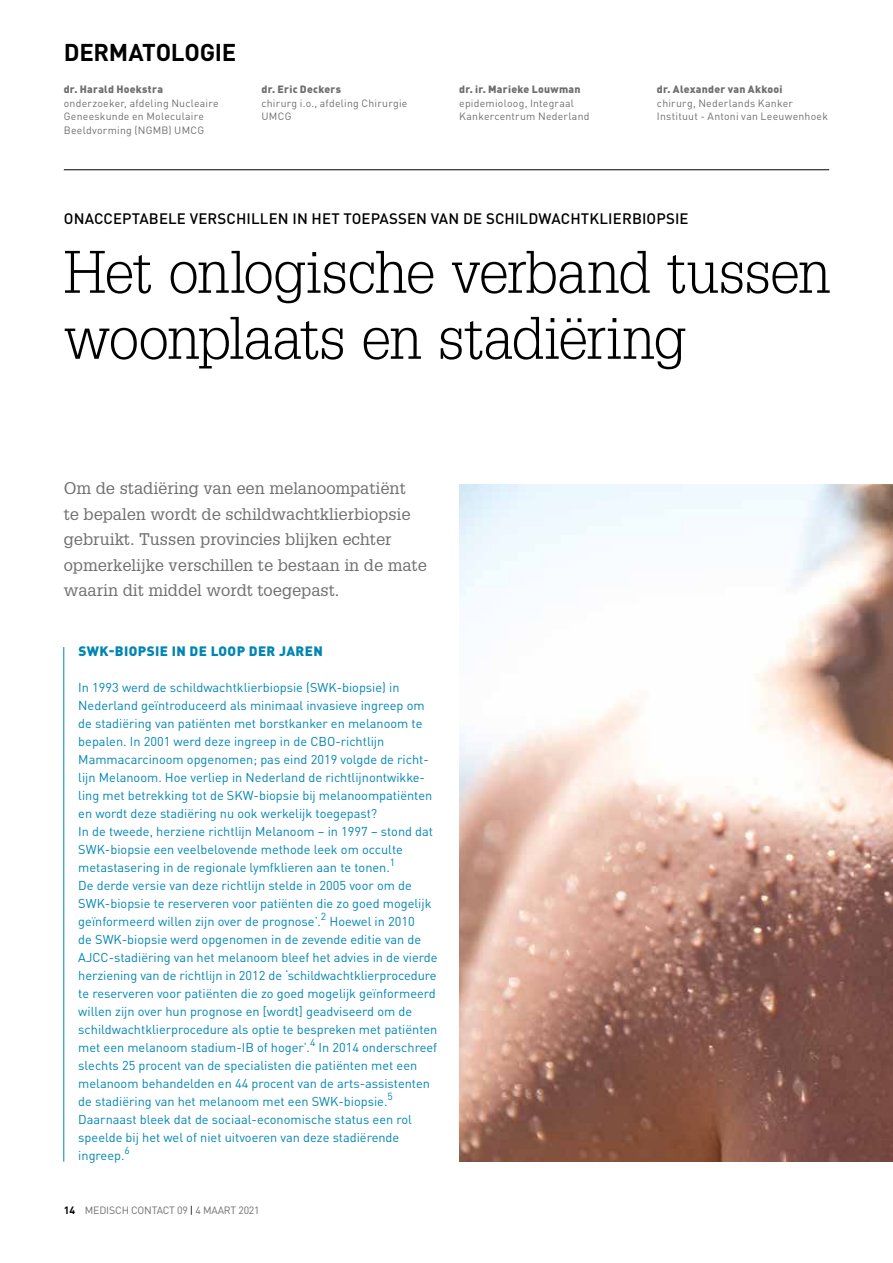
<style>
.page{position:relative;width:893px;height:1263px;background:#fff}
.page>*{position:absolute;margin:0;border:0;box-sizing:border-box;transform-origin:0 0}
.t1{font:300 58.5px/66px "Glypha LT Std";letter-spacing:-.015em;color:#000}
.t2{font:700 24px "DINOT";letter-spacing:-.015em;color:#000}
.t3{font:16.5px/25.5px "Glypha LT Std";color:#706f6f}
.t4{font:500 15px "DINOT";letter-spacing:.01em;color:#000}
.t5{font:900 13.5px "DINOT";letter-spacing:.03em;color:#0085b3}
.t6{font:12.75px/18px "DINOT";color:#0085b3}
.t7{font:10.5px/13.5px "DINOT";letter-spacing:.02em;color:#706f6f}
.t8{font:900 10.5px "DINOT";letter-spacing:.025em;color:#706f6f}
.t9{font:10.5px "DINOT";letter-spacing:-.015em;color:#706f6f}
.t10{font:10.2px "DINOT";color:#0085b3}
.s1{font-weight:700;color:#000}
.s2{color:#000}
</style>
<div class="page">
<img style="left:459px;top:485px;width:434px;height:676px">
<hr style="left:64px;top:169px;width:765px;height:1px;background:#000">
<hr style="left:63px;top:647px;width:1px;height:514px;background:#0085b3">
<h2 class="t2" style="left:64px;top:36px;width:174px">DERMATOLOGIE</h2>
<p class="t8" style="left:64px;top:82px;width:101px">dr. Harald Hoekstra</p>
<p class="t7" style="left:64px;top:96px;width:156px">onderzoeker, afdeling Nucleaire<br>Geneeskunde en Moleculaire<br>Beeldvorming (NGMB) UMCG</p>
<p class="t8" style="left:261px;top:82px;width:81px">dr. Eric Deckers</p>
<p class="t7" style="left:261px;top:96px;width:147px">chirurg i.o., afdeling Chirurgie<br>UMCG</p>
<p class="t8" style="left:459px;top:82px;width:123px">dr. ir. Marieke Louwman</p>
<p class="t7" style="left:459px;top:96px;width:132px">epidemioloog, Integraal<br>Kankercentrum Nederland</p>
<p class="t8" style="left:657px;top:82px;width:127px">dr. Alexander van Akkooi</p>
<p class="t7" style="left:657px;top:96px;width:173px">chirurg, Nederlands Kanker<br>Instituut - Antoni van Leeuwenhoek</p>
<p class="t4" style="left:64px;top:209px;width:626px">ONACCEPTABELE VERSCHILLEN IN HET TOEPASSEN VAN DE SCHILDWACHTKLIERBIOPSIE</p>
<h1 class="t1" style="left:64px;top:240px;width:769px">Het onlogische verband tussen woonplaats en stadiëring</h1>
<p class="t3" style="left:64px;top:475px;width:365px">Om de stadiëring van een melanoompatiënt<br>te bepalen wordt de schildwachtklierbiopsie gebruikt. Tussen provincies blijken echter opmerkelijke verschillen te bestaan in de mate waarin dit middel wordt toegepast.</p>
<p class="t5" style="left:78px;top:642px;width:246px">SWK-BIOPSIE IN DE LOOP DER JAREN</p>
<p class="t6" style="left:78px;top:678px;width:356px">In 1993 werd de schildwachtklierbiopsie (SWK-biopsie) in Nederland geïntroduceerd als minimaal invasieve ingreep om de stadiëring van patiënten met borstkanker en melanoom te bepalen. In 2001 werd deze ingreep in de CBO-richtlijn Mammacarcinoom opgenomen; pas eind 2019 volgde de richt&shy;lijn Melanoom. Hoe verliep in Nederland de richtlijnontwikke&shy;ling met betrekking tot de SKW-biopsie bij melanoompatiënten en wordt deze stadiëring nu ook werkelijk toegepast?<br>In de tweede, herziene richtlijn Melanoom – in 1997 – stond dat SWK-biopsie een veelbelovende methode leek om occulte metastasering in de regionale lymfklieren aan te tonen.</p>
<p class="t10" style="left:390px;top:856px;width:7px">1</p>
<p class="t6" style="left:78px;top:876px;width:355px">De derde versie van deze richtlijn stelde in 2005 voor om de<br>SWK-biopsie te reserveren voor patiënten die zo goed mogelijk geïnformeerd willen zijn over de prognose’.</p>
<p class="t10" style="left:321px;top:910px;width:7px">2</p>
<p class="t6" style="left:78px;top:912px;width:361px;text-indent:251px">Hoewel in 2010<br>de SWK-biopsie werd opgenomen in de zevende editie van de AJCC-stadiëring van het melanoom bleef het advies in de vierde herziening van de richtlijn in 2012 de ‘schildwachtklierprocedure te reserveren voor patiënten die zo goed mogelijk geïnformeerd willen zijn over hun prognose en [wordt] geadviseerd om de schildwachtklierprocedure als optie te bespreken met patiënten met een melanoom stadium-IB of hoger’.</p>
<p class="t10" style="left:310px;top:1036px;width:7px">4</p>
<p class="t6" style="left:78px;top:1038px;width:360px;text-indent:240px">In 2014 onderschreef slechts 25 procent van de specialisten die patiënten met een melanoom behandelden en 44 procent van de arts-assistenten de stadiëring van het melanoom met een SWK-biopsie.</p>
<p class="t10" style="left:387px;top:1090px;width:7px">5</p>
<p class="t6" style="left:78px;top:1110px;width:335px">Daarnaast bleek dat de sociaal-economische status een rol speelde bij het wel of niet uitvoeren van deze stadiërende ingreep.</p>
<p class="t10" style="left:124px;top:1144px;width:7px">6</p>
<p class="t9" style="left:64px;top:1204px;width:197px"><span class="s1">14</span> MEDISCH CONTACT 09 <span class="s2">|</span> 4 MAART 2021</p>
</div>
